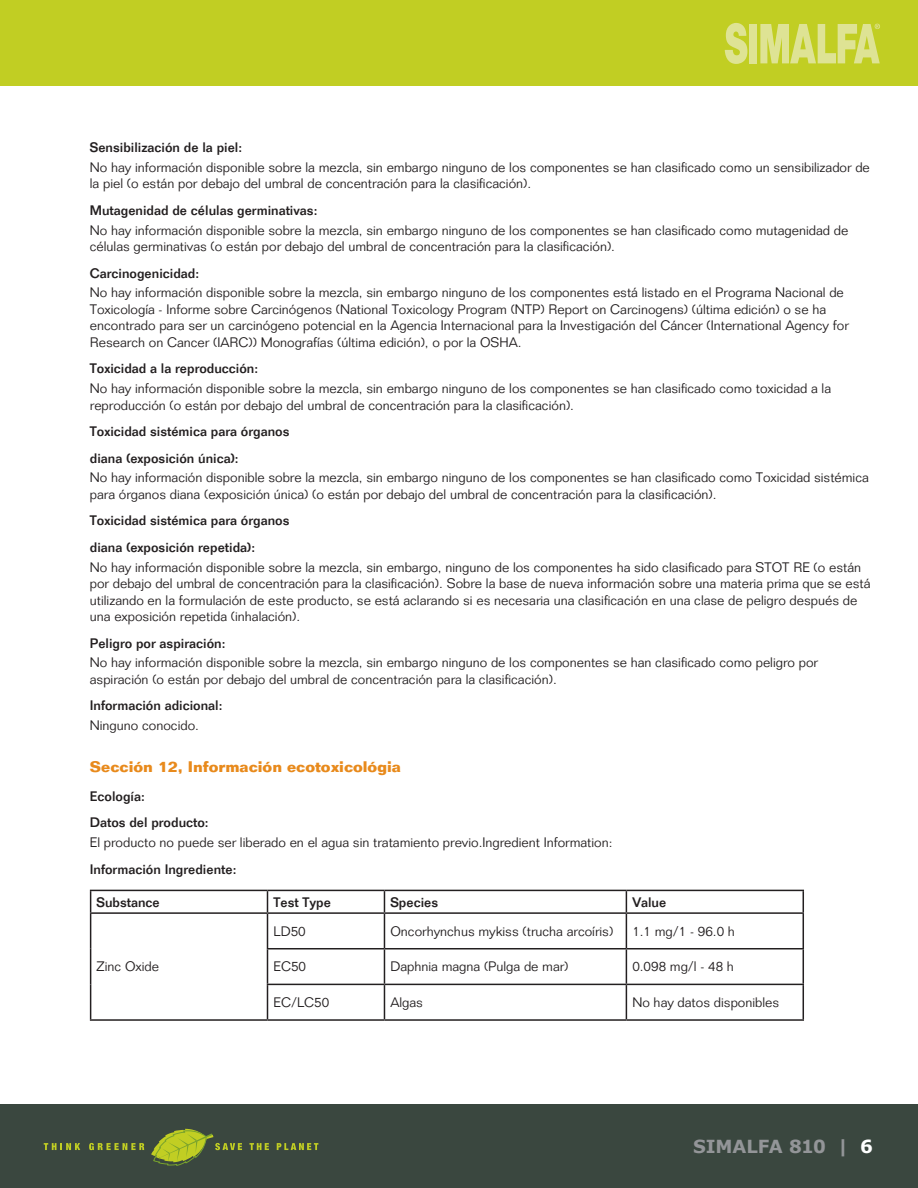
<style>
.page{position:relative;width:918px;height:1188px;background:#fff}
.page>*{position:absolute;margin:0;border:0;box-sizing:border-box;transform-origin:0 0}
.t1{font:700 18px "Verdana";letter-spacing:-.01em;color:#939598}
.t2{font:700 15px "Folio Std";color:#e88a1c}
.t3{font:300 13.5px/16.5px "Folio Std";color:#231f20}
.t4{font:500 13.5px/26.5px "Folio Std";color:#231f20}
.t5{font:500 13.5px "Folio";color:#231f20}
.s1{color:#fff}
</style>
<div class="page">
<div style="left:0;top:1105px;width:918px;height:83px;background:#3a473f"></div>
<div style="left:0;top:1px;width:918px;height:85px;background:#c1ce23"></div>
<svg style="left:725px;top:23px;width:22px;height:41px"></svg>
<div style="left:750px;top:24px;width:7px;height:39px;background:#dee394"></div>
<svg style="left:760px;top:24px;width:120px;height:39px"></svg>
<svg style="left:44px;top:1143px;width:36px;height:7px"></svg>
<svg style="left:89px;top:1143px;width:55px;height:7px"></svg>
<svg style="left:151px;top:1129px;width:91px;height:37px"></svg>
<svg style="left:249px;top:1143px;width:20px;height:7px"></svg>
<svg style="left:277px;top:1143px;width:41px;height:7px"></svg>
<hr style="left:90px;top:890px;width:178px;height:1px;background:#231f20">
<svg style="left:90px;top:891px;width:1px;height:21px"></svg>
<hr style="left:268px;top:890px;width:116px;height:1px;background:#231f20">
<svg style="left:267px;top:891px;width:1px;height:21px"></svg>
<hr style="left:384px;top:890px;width:242px;height:1px;background:#231f20">
<svg style="left:384px;top:891px;width:1px;height:21px"></svg>
<hr style="left:626px;top:890px;width:178px;height:1px;background:#231f20">
<svg style="left:626px;top:891px;width:1px;height:21px"></svg>
<svg style="left:803px;top:891px;width:1px;height:21px"></svg>
<hr style="left:90px;top:912px;width:178px;height:2px;background:#231f20">
<hr style="left:90px;top:914px;width:1px;height:35px;background:#231f20">
<hr style="left:268px;top:912px;width:116px;height:2px;background:#231f20">
<hr style="left:267px;top:914px;width:1px;height:34px;background:#231f20">
<hr style="left:384px;top:912px;width:242px;height:2px;background:#231f20">
<hr style="left:384px;top:914px;width:1px;height:34px;background:#231f20">
<hr style="left:626px;top:912px;width:178px;height:2px;background:#231f20">
<hr style="left:626px;top:914px;width:1px;height:34px;background:#231f20">
<hr style="left:803px;top:914px;width:1px;height:34px;background:#231f20">
<hr style="left:90px;top:949px;width:1px;height:35px;background:#231f20">
<hr style="left:267px;top:948px;width:117px;height:1px;background:#231f20">
<hr style="left:267px;top:949px;width:1px;height:35px;background:#231f20">
<hr style="left:384px;top:948px;width:242px;height:1px;background:#231f20">
<hr style="left:384px;top:949px;width:1px;height:35px;background:#231f20">
<hr style="left:626px;top:948px;width:178px;height:1px;background:#231f20">
<hr style="left:626px;top:949px;width:1px;height:35px;background:#231f20">
<hr style="left:803px;top:949px;width:1px;height:35px;background:#231f20">
<hr style="left:90px;top:984px;width:1px;height:35px;background:#231f20">
<hr style="left:267px;top:984px;width:117px;height:1px;background:#231f20">
<hr style="left:267px;top:985px;width:1px;height:34px;background:#231f20">
<hr style="left:384px;top:984px;width:242px;height:1px;background:#231f20">
<hr style="left:384px;top:985px;width:1px;height:34px;background:#231f20">
<hr style="left:626px;top:984px;width:178px;height:1px;background:#231f20">
<hr style="left:626px;top:985px;width:1px;height:34px;background:#231f20">
<hr style="left:803px;top:985px;width:1px;height:34px;background:#231f20">
<hr style="left:90px;top:1019px;width:178px;height:2px;background:#231f20">
<hr style="left:268px;top:1019px;width:116px;height:2px;background:#231f20">
<hr style="left:384px;top:1019px;width:242px;height:2px;background:#231f20">
<hr style="left:626px;top:1019px;width:178px;height:2px;background:#231f20">
<p class="t4" style="left:90px;top:134px;width:154px">Sensibilización de la piel:</p>
<p class="t3" style="left:90px;top:159px;width:781px">No hay información disponible sobre la mezcla, sin embargo ninguno de los componentes se han clasificado como un sensibilizador de la piel (o están por debajo del umbral de concentración para la clasificación).</p>
<p class="t4" style="left:90px;top:197px;width:229px">Mutagenidad de células germinativas:</p>
<p class="t3" style="left:90px;top:222px;width:760px">No hay información disponible sobre la mezcla, sin embargo ninguno de los componentes se han clasificado como mutagenidad de células germinativas (o están por debajo del umbral de concentración para la clasificación).</p>
<p class="t4" style="left:90px;top:260px;width:111px">Carcinogenicidad:</p>
<p class="t3" style="left:90px;top:284px;width:760px">No hay información disponible sobre la mezcla, sin embargo ninguno de los componentes está listado en el Programa Nacional de Toxicología - Informe sobre Carcinógenos (National Toxicology Program (NTP) Report on Carcinogens) (última edición) o se ha encontrado para ser un carcinógeno potencial en la Agencia Internacional para la Investigación del Cáncer (International Agency for Research on Cancer (IARC)) Monografías (última edición), o por la OSHA.</p>
<p class="t4" style="left:90px;top:355px;width:170px">Toxicidad a la reproducción:</p>
<p class="t3" style="left:90px;top:380px;width:743px">No hay información disponible sobre la mezcla, sin embargo ninguno de los componentes se han clasificado como toxicidad a la reproducción (o están por debajo del umbral de concentración para la clasificación).</p>
<p class="t4" style="left:90px;top:418px;width:201px">Toxicidad sistémica para órganos diana (exposición única):</p>
<p class="t3" style="left:90px;top:469px;width:780px">No hay información disponible sobre la mezcla, sin embargo ninguno de los componentes se han clasificado como Toxicidad sistémica para órganos diana (exposición única) (o están por debajo del umbral de concentración para la clasificación).</p>
<p class="t4" style="left:90px;top:507px;width:201px">Toxicidad sistémica para órganos diana (exposición repetida):</p>
<p class="t3" style="left:90px;top:559px;width:782px">No hay información disponible sobre la mezcla, sin embargo, ninguno de los componentes ha sido clasificado para STOT RE (o están por debajo del umbral de concentración para la clasificación). Sobre la base de nueva información sobre una materia prima que se está utilizando en la formulación de este producto, se está aclarando si es necesaria una clasificación en una clase de peligro después de una exposición repetida (inhalación).</p>
<p class="t4" style="left:90px;top:630px;width:137px">Peligro por aspiración:</p>
<p class="t3" style="left:90px;top:654px;width:730px">No hay información disponible sobre la mezcla, sin embargo ninguno de los componentes se han clasificado como peligro por aspiración (o están por debajo del umbral de concentración para la clasificación).</p>
<p class="t4" style="left:90px;top:692px;width:134px">Información adicional:</p>
<p class="t3" style="left:90px;top:717px;width:111px">Ninguno conocido.</p>
<p class="t2" style="left:90px;top:758px;width:313px">Sección 12, Información ecotoxicológia</p>
<p class="t4" style="left:90px;top:783px;width:120px">Ecología:<br>Datos del producto:</p>
<p class="t3" style="left:90px;top:834px;width:524px">El producto no puede ser liberado en el agua sin tratamiento previo.Ingredient Information:</p>
<p class="t4" style="left:90px;top:856px;width:148px">Información Ingrediente:</p>
<p class="t5" style="left:97px;top:894px;width:65px">Substance</p>
<p class="t5" style="left:274px;top:894px;width:59px">Test Type</p>
<p class="t5" style="left:390px;top:894px;width:49px">Species</p>
<p class="t5" style="left:632px;top:894px;width:36px">Value</p>
<p class="t3" style="left:97px;top:958px;width:64px">Zinc Oxide</p>
<p class="t3" style="left:274px;top:923px;width:34px">LD50</p>
<p class="t3" style="left:390px;top:923px;width:224px">Oncorhynchus mykiss (trucha arcoíris)</p>
<p class="t3" style="left:632px;top:923px;width:104px">1.1 mg/1 - 96.0 h</p>
<p class="t3" style="left:274px;top:958px;width:34px">EC50</p>
<p class="t3" style="left:390px;top:958px;width:180px">Daphnia magna (Pulga de mar)</p>
<p class="t3" style="left:632px;top:958px;width:103px">0.098 mg/l - 48 h</p>
<p class="t3" style="left:274px;top:994px;width:57px">EC/LC50</p>
<p class="t3" style="left:390px;top:994px;width:34px">Algas</p>
<p class="t3" style="left:632px;top:994px;width:148px">No hay datos disponibles</p>
<h1 class="t1" style="left:693px;top:1134px;width:181px">SIMALFA 810 | <span class="s1">6</span></h1>
</div>
